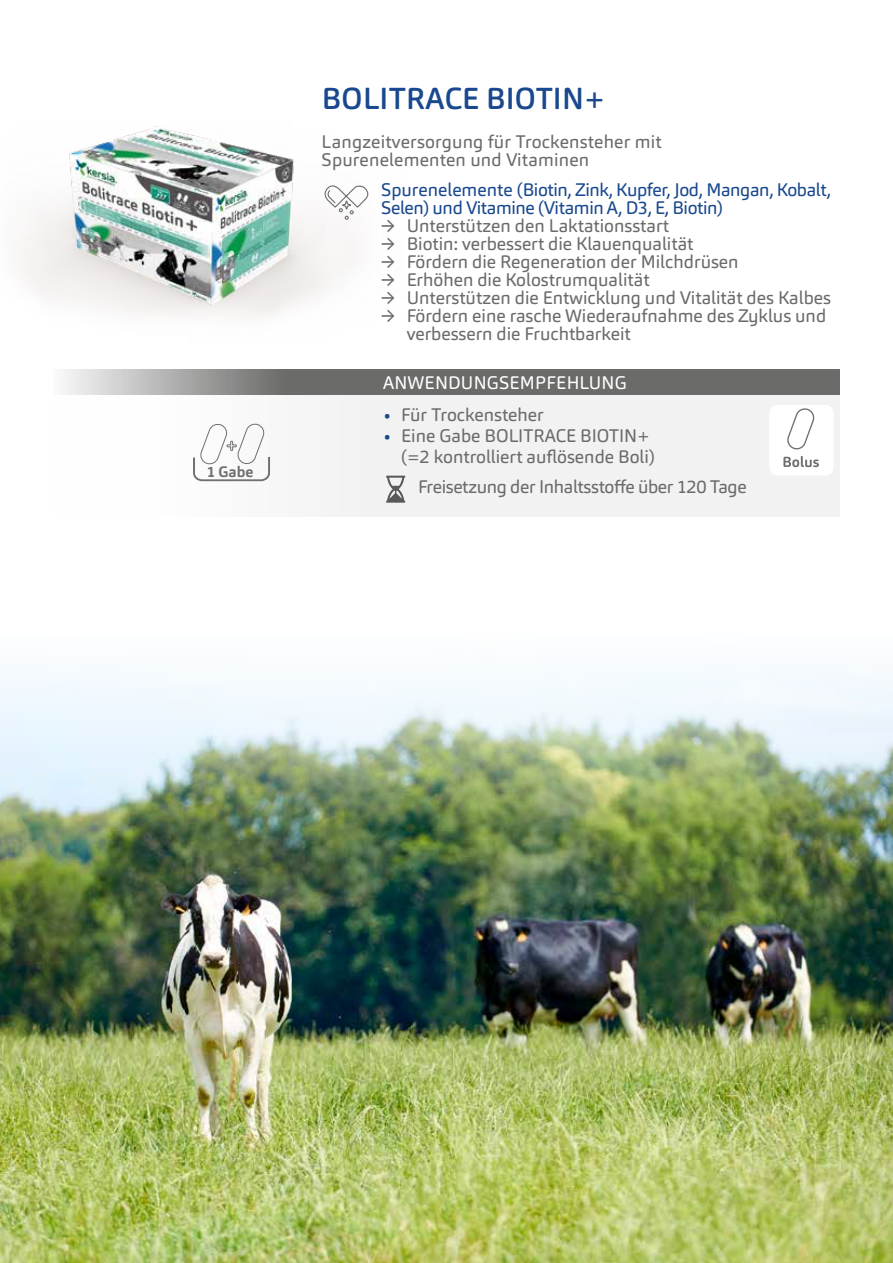
<style>
.page{position:relative;width:893px;height:1263px;background:#fff}
.page>*{position:absolute;margin:0;border:0;box-sizing:border-box;transform-origin:0 0}
.t1{font:500 30px "Carnas";letter-spacing:.01em;color:#19488e}
.t2{font:18px/18px "Carnas";color:#6b6b6a}
.t3{font:18px/18px "Carnas";letter-spacing:-.02em;color:#19488e}
.t4{font:18px "Carnas";letter-spacing:-.02em;color:#6b6b6a}
.t5{font:18px "Carnas";letter-spacing:.01em;color:#fff}
.t6{font:700 15px "Carnas";color:#706f6f}
.s1{color:#19488e}
</style>
<div class="page">
<img style="left:21px;top:126px;width:332px;height:192px">
<div style="left:54px;top:369px;width:786px;height:148px;background:#f2f2f2"></div>
<svg style="left:85px;top:369px;width:755px;height:26px;background:#7b7b7a"></svg>
<svg style="left:193px;top:423px;width:77px;height:58px"></svg>
<img style="left:0;top:837px;width:893px;height:426px">
<img style="left:0;top:674px;width:893px;height:163px">
<svg style="left:386px;top:476px;width:19px;height:27px"></svg>
<svg style="left:321px;top:183px;width:48px;height:37px"></svg>
<svg style="left:770px;top:405px;width:63px;height:70px"></svg>
<p class="t6" style="left:206px;top:462px;width:49px">1 Gabe</p>
<h1 class="t1" style="left:322px;top:79px;width:285px">BOLITRACE BIOTIN+</h1>
<p class="t2" style="left:322px;top:132px;width:341px">Langzeitversorgung für Trockensteher mit<br>Spurenelementen und Vitaminen</p>
<p class="t3" style="left:381px;top:180px;width:451px">Spurenelemente (Biotin, Zink, Kupfer, Jod, Mangan, Kobalt,<br>Selen) und Vitamine (Vitamin A, D3, E, Biotin)</p>
<p class="t2" style="left:381px;top:216px;width:289px">→ Unterstützen den Laktationsstart</p>
<p class="t2" style="left:381px;top:234px;width:314px">→ Biotin: verbessert die Klauenqualität</p>
<p class="t2" style="left:381px;top:252px;width:359px">→ Fördern die Regeneration der Milchdrüsen</p>
<p class="t2" style="left:381px;top:270px;width:270px">→ Erhöhen die Kolostrumqualität</p>
<p class="t2" style="left:381px;top:288px;width:451px">→ Unterstützen die Entwicklung und Vitalität des Kalbes</p>
<p class="t2" style="left:407px;top:306px;width:421px;text-indent:-26px">→ Fördern eine rasche Wiederaufnahme des Zyklus und verbessern die Fruchtbarkeit</p>
<p class="t5" style="left:383px;top:371px;width:245px">ANWENDUNGSEMPFEHLUNG</p>
<p class="t2" style="left:384px;top:406px;width:161px"><span class="s1">•</span> Für Trockensteher</p>
<p class="t2" style="left:384px;top:425px;width:272px;line-height:21px;text-align:right"><span class="s1">•</span> Eine Gabe BOLITRACE BIOTIN+ (=2 kontrolliert auflösende Boli)</p>
<p class="t4" style="left:418px;top:475px;width:330px">Freisetzung der Inhaltsstoffe über 120 Tage</p>
</div>
